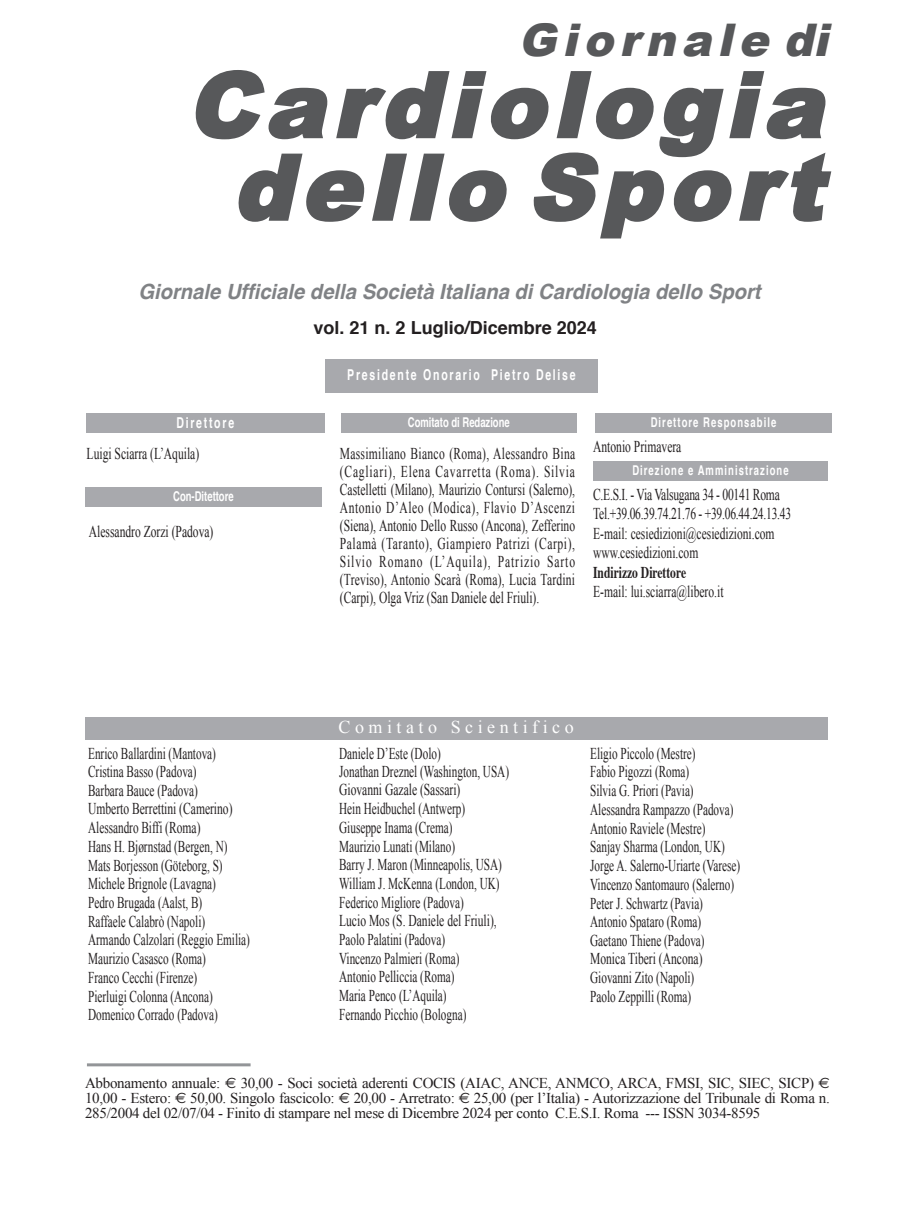
<style>
.page{position:relative;width:915px;height:1212px;background:#fff}
.page>*{position:absolute;margin:0;border:0;box-sizing:border-box;transform-origin:0 0}
.t1{font:italic 900 90px/82.5px "Arial";color:#57585a;text-align:center}
.t2{font:italic 900 45px "Arial";color:#57585a}
.t3{font:italic 700 21px "Helvetica";color:#808285;scale:.96 1}
.t4{font:700 18px "Helvetica";color:#231f20}
.t5{font:18px "Times New Roman";letter-spacing:.25em;color:#fff}
.t6{font:16.5px/18.8px "Times New Roman";color:#231f20;scale:.68 1}
.t7{font:16.5px/18px "Times New Roman";color:#231f20;text-align:justify;scale:.7 1}
.t8{font:15px/15px "Times New Roman";letter-spacing:-.02em;color:#231f20;text-align:justify}
.t9{font:700 15px "Helvetica";letter-spacing:.165em;color:#fff;scale:.7 1}
.t10{font:700 13.5px "Helvetica";letter-spacing:.11em;color:#fff;scale:.7 1}
.t11{font:700 13.5px "Helvetica";color:#fff;scale:.7 1}
.s1{font-family:"Times";font-weight:700}
.s2{font-family:"Euro Sans"}
</style>
<div class="page">
<hr style="left:87px;top:1063px;width:163px;height:3px;background:#939598">
<svg style="left:195px;top:70px;width:637px;height:169px"></svg>
<div style="left:86px;top:413px;width:238px;height:20px;background:#a8a9ad"></div>
<div style="left:325px;top:359px;width:272px;height:34px;background:#a8a9ad"></div>
<div style="left:85px;top:487px;width:237px;height:20px;background:#a8a9ad"></div>
<div style="left:341px;top:413px;width:235px;height:20px;background:#a8a9ad"></div>
<div style="left:595px;top:413px;width:236px;height:20px;background:#a8a9ad"></div>
<div style="left:593px;top:461px;width:234px;height:20px;background:#a8a9ad"></div>
<div style="left:85px;top:718px;width:741px;height:22px;background:#a8a9ad"></div>
<p class="t2" style="left:518px;top:7px;width:324px">Giornale di</p>
<p class="t1" style="left:187px;top:61px;width:663px">Cardiologia dello Sport</p>
<p class="t3" style="left:138px;top:274px;width:649px">Giornale Ufficiale della Società Italiana di Cardiologia dello Sport</p>
<p class="t4" style="left:313px;top:313px;width:285px">vol. 21 n. 2 Luglio/Dicembre 2024</p>
<p class="t9" style="left:176px;top:410px;width:84px">Direttore</p>
<p class="t7" style="left:87px;top:445px;width:162px">Luigi Sciarra (L’Aquila)</p>
<p class="t11" style="left:173px;top:485px;width:88px">Con-Ditettore</p>
<p class="t7" style="left:89px;top:523px;width:179px">Alessandro Zorzi (Padova)</p>
<p class="t9" style="left:347px;top:363px;width:328px">Presidente Onorario Pietro Delise</p>
<p class="t11" style="left:407px;top:412px;width:147px">Comitato di Redazione</p>
<p class="t10" style="left:650px;top:412px;width:181px">Direttore Responsabile</p>
<p class="t10" style="left:632px;top:460px;width:225px">Direzione e Amministrazione</p>
<p class="t7" style="left:593px;top:437px;width:128px">Antonio Primavera</p>
<p class="t7" style="left:593px;top:484px;width:284px;line-height:19.5px;text-align:left">C.E.S.I. - Via Valsugana 34 - 00141 Roma Tel.+39.06.39.74.21.76 - +39.06.44.24.13.43<br>E-mail: cesiedizioni@cesiedizioni.com www.cesiedizioni.com<br><span class="s1">Indirizzo Direttore<br></span>E-mail: lui.sciarra@libero.it</p>
<p class="t7" style="left:340px;top:445px;width:337px">Massimiliano Bianco (Roma), Alessandro Bina (Cagliari), Elena Cavarretta (Roma). Silvia Castelletti (Milano), Maurizio Contursi (Salerno), Antonio D’Aleo (Modica), Flavio D’Ascenzi (Siena), Antonio Dello Russo (Ancona), Zefferino Palamà (Taranto), Giampiero Patrizi (Carpi), Silvio Romano (L’Aquila), Patrizio Sarto (Treviso), Antonio Scarà (Roma), Lucia Tardini (Carpi), Olga Vriz (San Daniele del Friuli).</p>
<p class="t5" style="left:338px;top:715px;width:237px">Comitato Scientifico</p>
<p class="t6" style="left:88px;top:743px;width:239px">Enrico Ballardini (Mantova)<br>Cristina Basso (Padova)<br>Barbara Bauce (Padova)<br>Umberto Berrettini (Camerino)<br>Alessandro Biffi (Roma)<br>Hans H. Bjørnstad (Bergen, N)<br>Mats Borjesson (Göteborg, S)<br>Michele Brignole (Lavagna)<br>Pedro Brugada (Aalst, B)<br>Raffaele Calabrò (Napoli)<br>Armando Calzolari (Reggio Emilia)<br>Maurizio Casasco (Roma)<br>Franco Cecchi (Firenze)<br>Pierluigi Colonna (Ancona)<br>Domenico Corrado (Padova)</p>
<p class="t6" style="left:339px;top:743px;width:251px">Daniele D’Este (Dolo)<br>Jonathan Dreznel (Washington, USA)<br>Giovanni Gazale (Sassari)<br>Hein Heidbuchel (Antwerp)<br>Giuseppe Inama (Crema)<br>Maurizio Lunati (Milano)<br>Barry J. Maron (Minneapolis, USA)<br>William J. McKenna (London, UK)<br>Federico Migliore (Padova)<br>Lucio Mos (S. Daniele del Friuli),<br>Paolo Palatini (Padova)<br>Vincenzo Palmieri (Roma)<br>Antonio Pelliccia (Roma)<br>Maria Penco (L’Aquila)<br>Fernando Picchio (Bologna)</p>
<p class="t6" style="left:590px;top:743px;width:222px">Eligio Piccolo (Mestre)<br>Fabio Pigozzi (Roma)<br>Silvia G. Priori (Pavia)<br>Alessandra Rampazzo (Padova)<br>Antonio Raviele (Mestre)<br>Sanjay Sharma (London, UK)<br>Jorge A. Salerno-Uriarte (Varese)<br>Vincenzo Santomauro (Salerno)<br>Peter J. Schwartz (Pavia)<br>Antonio Spataro (Roma)<br>Gaetano Thiene (Padova)<br>Monica Tiberi (Ancona)<br>Giovanni Zito (Napoli)<br>Paolo Zeppilli (Roma)</p>
<p class="t8" style="left:85px;top:1075px;width:746px">Abbonamento annuale: <span class="s2">€</span> 30,00 - Soci società aderenti COCIS (AIAC, ANCE, ANMCO, ARCA, FMSI, SIC, SIEC, SICP) <span class="s2">€ </span>10,00 - Estero: <span class="s2">€</span> 50,00. Singolo fascicolo: <span class="s2">€</span> 20,00 - Arretrato: <span class="s2">€</span> 25,00 (per l’Italia) - Autorizzazione del Tribunale di Roma n.<br>285/2004 del 02/07/04 - Finito di stampare nel mese di Dicembre 2024 per conto C.E.S.I. Roma --- ISSN 3034-8595</p>
</div>
